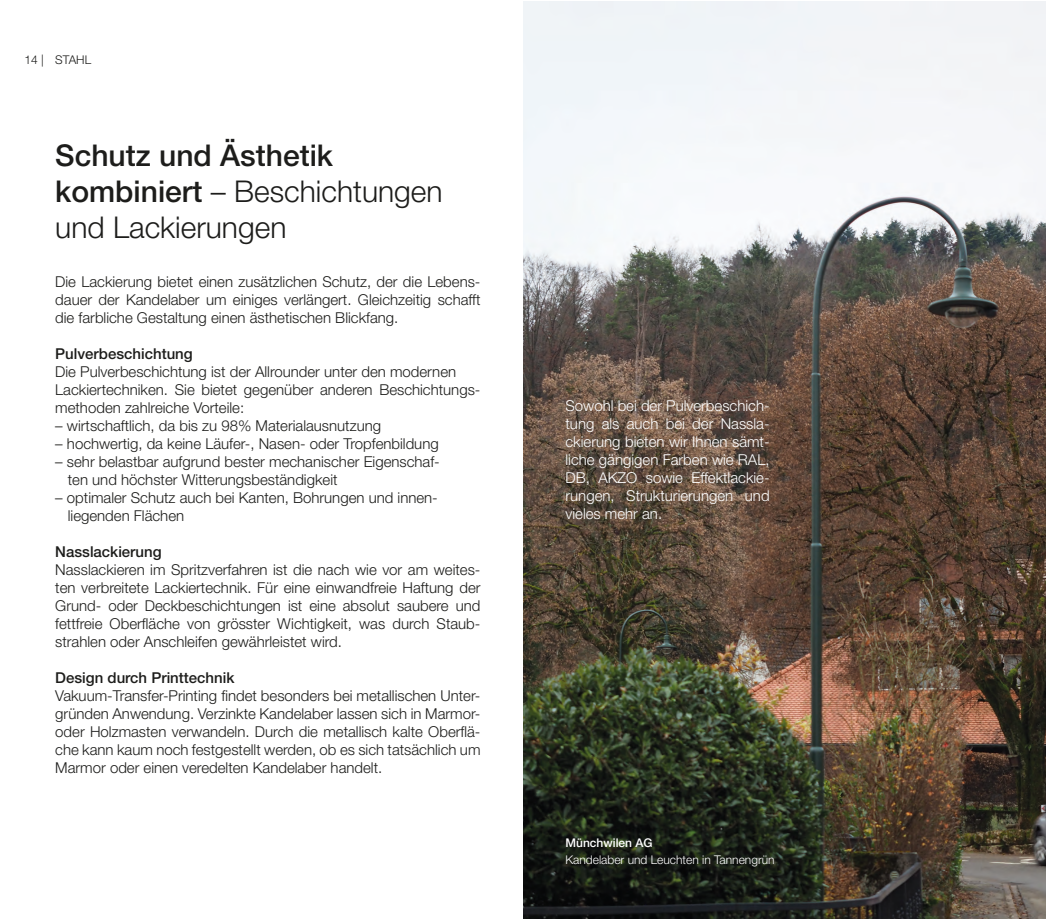
<style>
.page{position:relative;width:1046px;height:919px;background:#fff}
.page>*{position:absolute;margin:0;border:0;box-sizing:border-box;transform-origin:0 0}
.t1{font:300 30px/36px "Helvetica Neue LT Pro";color:#1d1d1b}
.t2{font:300 15px/18px "Helvetica Neue LT Pro";color:#1d1d1b;text-align:justify}
.t3{font:300 15px/18px "Helvetica Neue LT Pro";color:#fff;text-align:justify}
.t4{font:500 15px "Helvetica Neue LT Pro";color:#1d1d1b}
.t5{font:300 12px "Helvetica Neue LT Pro";color:#fff}
.t6{font:500 12px "Helvetica Neue LT Pro";color:#fff}
.t7{font:300 12px "Helvetica Neue LT Pro";color:#1d1d1b}
.s1{font-weight:500}
</style>
<div class="page">
<img style="left:523px;top:1px;width:523px;height:917px">
<p class="t7" style="left:25px;top:52px;width:21px">14 |</p>
<p class="t7" style="left:55px;top:52px;width:37px">STAHL</p>
<h1 class="t1" style="left:55px;top:137px;width:389px"><span class="s1">Schutz und Ästhetik kombiniert</span> – Beschichtungen und Lackierungen</h1>
<p class="t2" style="left:55px;top:272px;width:427px">Die Lackierung bietet einen zusätzlichen Schutz, der die Lebens&shy;dauer der Kandelaber um einiges verlängert. Gleichzeitig schafft die farbliche Gestaltung einen ästhetischen Blickfang.</p>
<p class="t4" style="left:55px;top:345px;width:139px">Pulverbeschichtung</p>
<p class="t2" style="left:55px;top:362px;width:427px;text-align:left">Die Pulverbeschichtung ist der Allrounder unter den modernen<br>Lackiertechniken. Sie bietet gegenüber anderen Beschichtungs&shy;methoden zahlreiche Vorteile:</p>
<p class="t2" style="left:55px;top:416px;width:327px">– wirtschaftlich, da bis zu 98% Materialausnutzung</p>
<p class="t2" style="left:55px;top:434px;width:385px">– hochwertig, da keine Läufer-, Nasen- oder Tropfenbildung</p>
<p class="t2" style="left:68px;top:452px;width:374px;text-indent:-13px">– sehr belastbar aufgrund bester mechanischer Eigenschaf&shy;ten und höchster Witterungsbeständigkeit</p>
<p class="t2" style="left:68px;top:488px;width:372px;text-indent:-13px">– optimaler Schutz auch bei Kanten, Bohrungen und innen&shy;liegenden Flächen</p>
<p class="t4" style="left:55px;top:543px;width:108px">Nasslackierung</p>
<p class="t2" style="left:55px;top:560px;width:427px">Nasslackieren im Spritzverfahren ist die nach wie vor am weites&shy;ten verbreitete Lackiertechnik. Für eine einwandfreie Haftung der Grund- oder Deckbeschichtungen ist eine absolut saubere und fettfreie Oberfläche von grösster Wichtigkeit, was durch Staub&shy;strahlen oder Anschleifen gewährleistet wird.</p>
<p class="t4" style="left:55px;top:669px;width:181px">Design durch Printtechnik</p>
<p class="t2" style="left:55px;top:686px;width:427px">Vakuum-Transfer-Printing findet besonders bei metallischen Unter&shy;gründen Anwendung. Verzinkte Kandelaber lassen sich in Marmor&shy;oder Holzmasten verwandeln. Durch die metallisch kalte Oberflä&shy;che kann kaum noch festgestellt werden, ob es sich tatsächlich um Marmor oder einen veredelten Kandelaber handelt.</p>
<p class="t3" style="left:566px;top:396px;width:206px">Sowohl bei der Pulverbeschich&shy;tung als auch bei der Nassla&shy;ckierung bieten wir Ihnen sämt&shy;liche gängigen Farben wie RAL, DB, AKZO sowie Effektlackie&shy;rungen, Strukturierungen und vieles mehr an.</p>
<p class="t6" style="left:566px;top:835px;width:89px">Münchwilen AG</p>
<p class="t5" style="left:566px;top:852px;width:211px">Kandelaber und Leuchten in Tannengrün</p>
</div>
